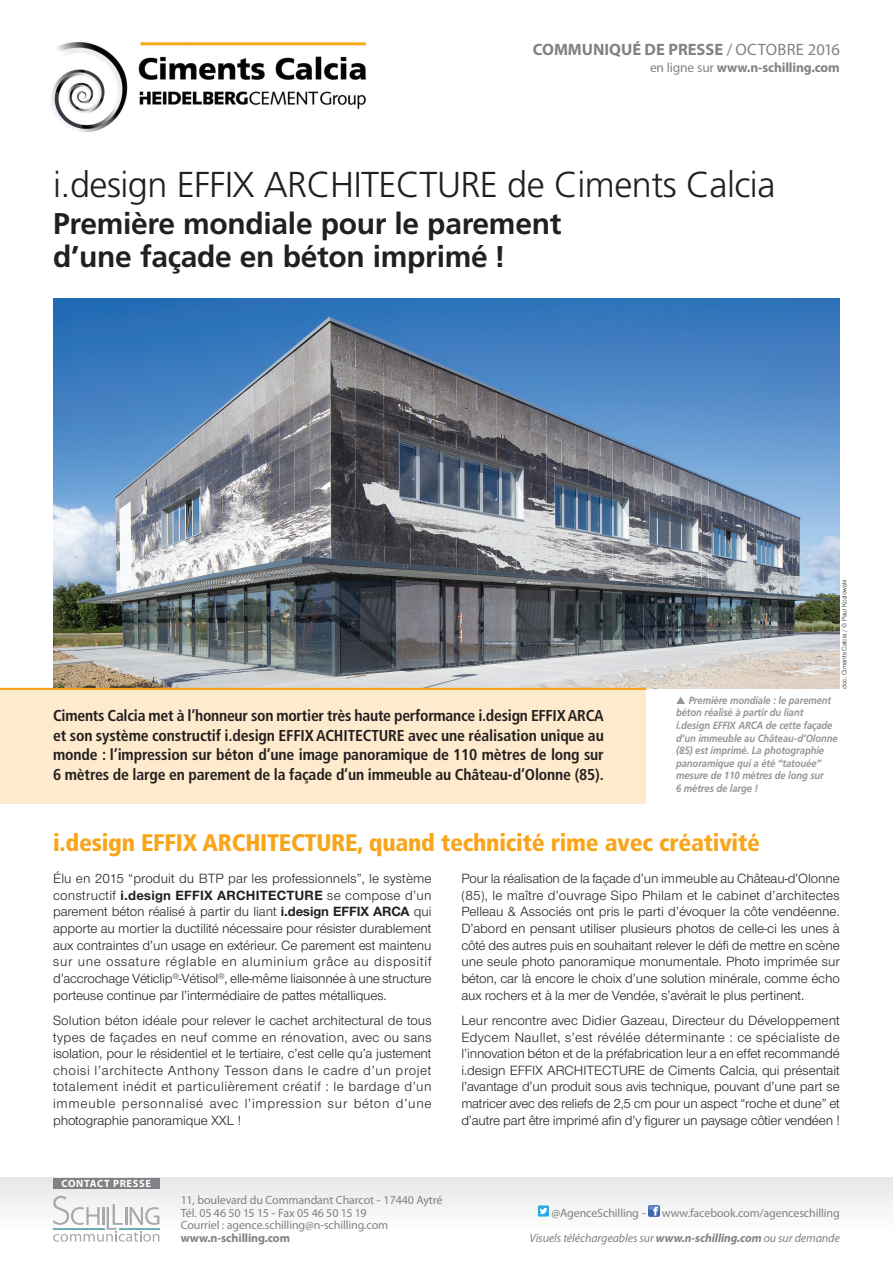
<style>
.page{position:relative;width:893px;height:1263px;background:#fff}
.page>*{position:absolute;margin:0;border:0;box-sizing:border-box;transform-origin:0 0}
.t1{font:300 36px "Frutiger";letter-spacing:-.015em;color:#231f20}
.t2{font:700 30px/33px "Frutiger";letter-spacing:-.01em;color:#231f20}
.t3{font:900 condensed 24px "Frutiger";letter-spacing:-.01em;color:#f9a51b}
.t4{font:700 16.5px "Myriad Pro";color:#808285}
.t5{font:700 condensed 15.75px/19.6px "Frutiger";letter-spacing:-.01em;color:#231f20;text-align:justify}
.t6{font:13.8px/16.6px "Nimbus Sans Novus T";letter-spacing:-.01em;color:#231f20;text-align:justify}
.t7{font:700 13.5px "Myriad Pro";letter-spacing:-.01em;color:#808285}
.t8{font:12px/12.6px "Myriad Pro";letter-spacing:-.01em;color:#808285}
.t9{font:italic 12px "Myriad";letter-spacing:-.01em;color:#808285}
.t10{font:700 12px "Myriad Pro";letter-spacing:-.01em;color:#808285}
.t11{font:italic 700 10.5px/12.6px "Frutiger";letter-spacing:-.01em;color:#939598;scale:.9 1}
.t12{font:700 10.5px "Myriad Pro";letter-spacing:.06em;color:#fff}
.t13{font:6.75px "Nimbus Sans Novus T";letter-spacing:-.01em;color:#231f20}
.s1{font-weight:400}
.s2{font-weight:700}
.s3{font-size:14.25px}
.s4{font-family:"Myriad Pro";font-weight:700}
</style>
<div class="page">
<img style="left:51px;top:42px;width:315px;height:90px">
<div style="left:0;top:689px;width:646px;height:115px;background:#feeacc"></div>
<div style="left:0;top:1178px;width:893px;height:53px;background:#f1f2f3"></div>
<div style="left:53px;top:1178px;width:106px;height:10px;background:#808285"></div>
<svg style="left:53px;top:1196px;width:106px;height:46px"></svg>
<div style="left:538px;top:1205px;width:11px;height:11px;background:#24aae1"></div>
<svg style="left:540px;top:1208px;width:7px;height:6px"></svg>
<svg style="left:648px;top:1205px;width:11px;height:12px"></svg>
<img style="left:53px;top:299px;width:787px;height:390px">
<hr style="left:0;top:688px;width:646px;height:2px;background:#f9a51b">
<p class="t4" style="left:533px;top:43px;width:308px">COMMUNIQUÉ DE PRESSE <span class="s1">/ OCTOBRE 2016</span></p>
<p class="t7" style="left:650px;top:62px;width:191px"><span class="s1">en ligne sur</span> www.n-schilling.com</p>
<h1 class="t1" style="left:53px;top:170px;width:724px">i.design EFFIX ARCHITECTURE de Ciments Calcia</h1>
<h2 class="t2" style="left:53px;top:210px;width:510px">Première mondiale pour le parement d’une façade en béton imprimé !</h2>
<p class="t13" style="left:840px;top:689px;width:111px;rotate:-90deg">doc. Ciments Calcia / © Paul Kozlowski</p>
<p class="t11" style="left:676px;top:695px;width:181px">▲ Première mondiale : le parement béton réalisé à partir du liant i.design EFFIX ARCA de cette façade d’un immeuble au Château-d’Olonne (85) est imprimé. La photographie panoramique qui a été “tatouée” mesure de 110 mètres de long sur<br>6 mètres de large !</p>
<h3 class="t3" style="left:53px;top:833px;width:708px">i.design EFFIX ARCHITECTURE, quand technicité rime avec créativité</h3>
<p class="t5" style="left:53px;top:707px;width:552px">Ciments Calcia met à l’honneur son mortier très haute performance i.design EFFIXARCA et son système constructif i.design EFFIX ACHITECTURE avec une réalisation unique au monde : l’impression sur béton d’une image panoramique de 110 mètres de long sur 6 mètres de large en parement de la façade d’un immeuble au Château-d’Olonne (85).</p>
<p class="t6" style="left:53px;top:870px;width:380px">Élu en 2015 “produit du BTP par les professionnels”, le système constructif <span class="s2">i.design EFFIX ARCHITECTURE</span> se compose d’un parement béton réalisé à partir du liant <span class="s2">i.design EFFIX ARCA</span> qui apporte au mortier la ductilité nécessaire pour résister durablement aux contraintes d’un usage en extérieur. Ce parement est maintenu sur une ossature réglable en aluminium grâce au dispositif d’accrochage Véticlip<sup>®</sup>-Vétisol<sup>®</sup>, elle-même liaisonnée à une structure porteuse continue par l’intermédiaire de pattes métalliques.</p>
<p class="t6" style="left:53px;top:1012px;width:380px">Solution béton idéale pour relever le cachet architectural de tous types de façades en neuf comme en rénovation, avec ou sans isolation, pour le résidentiel et le tertiaire, c’est celle qu’a justement choisi l’architecte Anthony Tesson dans le cadre d’un projet totalement inédit et particulièrement créatif : le bardage d’un immeuble personnalisé avec l’impression sur béton d’une photographie panoramique XXL !</p>
<p class="t12" style="left:62px;top:1179px;width:91px">CONTACT PRESSE</p>
<p class="t6" style="left:461px;top:870px;width:380px">Pour la réalisation de la façade d’un immeuble au Château-d’Olonne (85), le maître d’ouvrage Sipo Philam et le cabinet d’architectes Pelleau &amp; Associés ont pris le parti d’évoquer la côte vendéenne.<br>D’abord en pensant utiliser plusieurs photos de celle-ci les unes à côté des autres puis en souhaitant relever le défi de mettre en scène une seule photo panoramique monumentale. Photo imprimée sur béton, car là encore le choix d’une solution minérale, comme écho aux rochers et à la mer de Vendée, s’avérait le plus pertinent.</p>
<p class="t6" style="left:461px;top:1012px;width:380px">Leur rencontre avec Didier Gazeau, Directeur du Développement Edycem Naullet, s’est révélée déterminante : ce spécialiste de l’innovation béton et de la préfabrication leur a en effet recommandé i.design EFFIX ARCHITECTURE de Ciments Calcia, qui présentait l’avantage d’un produit sous avis technique, pouvant d’une part se matricer avec des reliefs de 2,5 cm pour un aspect “roche et dune” et d’autre part être imprimé afin d’y figurer un paysage côtier vendéen <span class="s3">!</span></p>
<p class="t8" style="left:181px;top:1194px;width:263px">11, boulevard du Commandant Charcot - 17440 Aytré<br>Tél. 05 46 50 15 15 - Fax 05 46 50 15 19</p>
<p class="t8" style="left:551px;top:1207px;width:96px">@AgenceSchilling -</p>
<p class="t8" style="left:662px;top:1207px;width:179px">www.facebook.com/agenceschilling</p>
<p class="t8" style="left:181px;top:1220px;width:209px">Courriel : agence.schilling@n-schilling.com</p>
<p class="t10" style="left:181px;top:1233px;width:111px">www.n-schilling.com</p>
<p class="t9" style="left:529px;top:1233px;width:312px">Visuels téléchargeables sur <span class="s4">www.n-schilling.com</span> ou sur demande</p>
</div>
